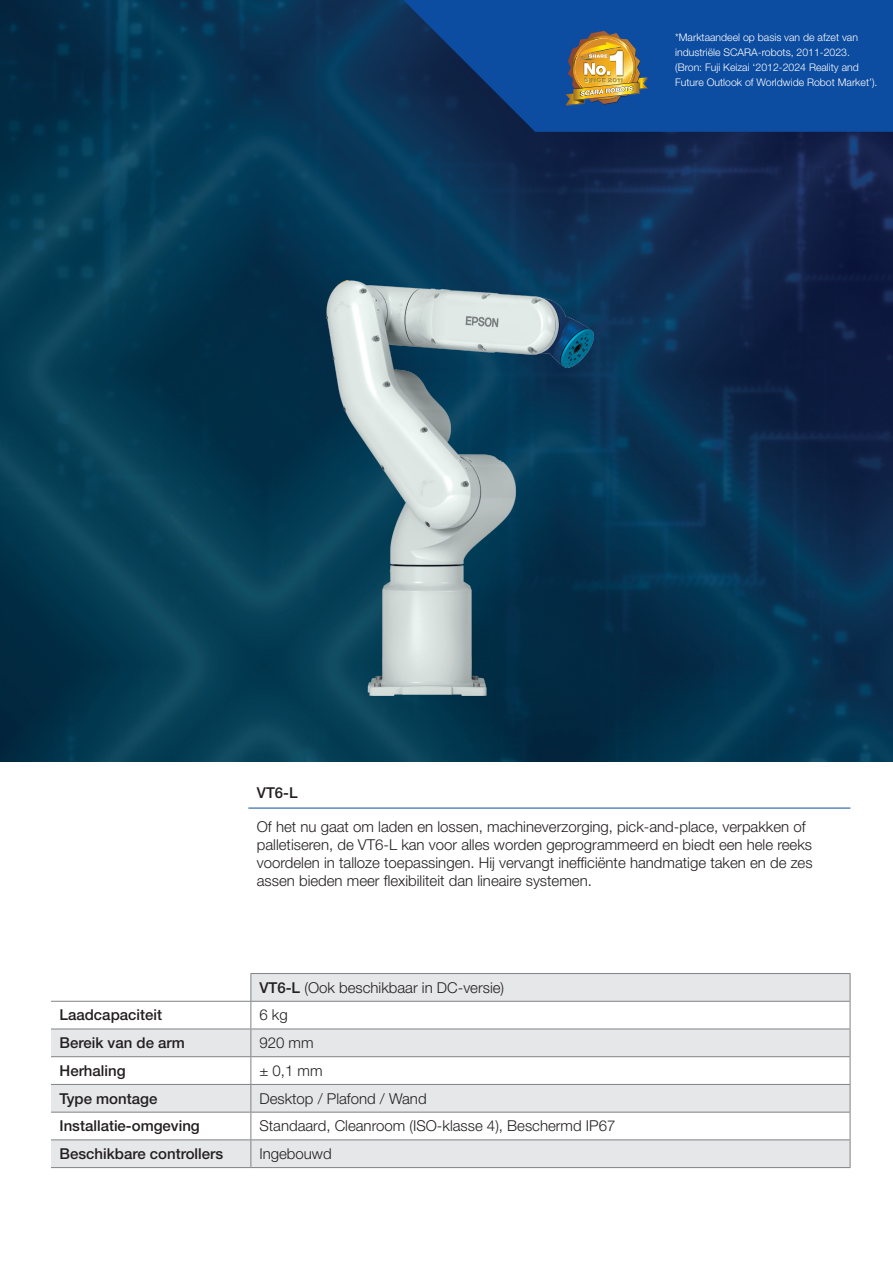
<style>
.page{position:relative;width:893px;height:1263px;background:#fff}
.page>*{position:absolute;margin:0;border:0;box-sizing:border-box;transform-origin:0 0}
.Brochure_Small_Sub_Heading{font:300 15px/18px "Helvetica Neue LT Pro";color:#231f20}
.Brochure_Small_Sub_Heading-2{font:500 15px "Helvetica Neue LT Pro";color:#231f20}
.t1{font:300 10.5px/15px "Helvetica Neue LT Pro";color:#fff}
.s1{font-weight:500}
</style>
<div class="page">
<img style="left:0;top:0;width:893px;height:761px">
<svg style="left:403px;top:0;width:490px;height:132px;background:#0d4793"></svg>
<svg style="left:51px;top:974px;width:799px;height:54px"></svg>
<svg style="left:51px;top:1029px;width:799px;height:138px;fill:#e6e7e9"></svg>
<hr style="left:250px;top:973px;width:600px;height:1px;background:#808285">
<hr style="left:251px;top:1001px;width:599px;height:1px;background:#808285">
<hr style="left:251px;top:1028px;width:599px;height:1px;background:#808285">
<hr style="left:251px;top:1056px;width:599px;height:1px;background:#808285">
<hr style="left:251px;top:1084px;width:599px;height:1px;background:#808285">
<hr style="left:251px;top:1112px;width:599px;height:1px;background:#808285">
<hr style="left:251px;top:1139px;width:599px;height:1px;background:#808285">
<hr style="left:251px;top:1167px;width:599px;height:1px;background:#808285">
<hr style="left:51px;top:1001px;width:200px;height:1px;background:#808285">
<hr style="left:51px;top:1028px;width:200px;height:1px;background:#808285">
<hr style="left:51px;top:1056px;width:200px;height:1px;background:#808285">
<hr style="left:51px;top:1084px;width:200px;height:1px;background:#808285">
<hr style="left:51px;top:1112px;width:200px;height:1px;background:#808285">
<hr style="left:51px;top:1139px;width:200px;height:1px;background:#808285">
<hr style="left:51px;top:1167px;width:200px;height:1px;background:#808285">
<svg style="left:850px;top:974px;width:1px;height:193px"></svg>
<svg style="left:250px;top:974px;width:1px;height:193px"></svg>
<hr style="left:248px;top:808px;width:602px;height:1px;background:#0d4da1">
<img style="left:566px;top:31px;width:82px;height:75px">
<img style="left:326px;top:280px;width:272px;height:415px">
<p class="t1" style="left:675px;top:29px;width:184px">*Marktaandeel op basis van de afzet van industriële SCARA-robots, 2011-2023.</p>
<p class="t1" style="left:675px;top:59px;width:204px">(Bron: Fuji Keizai ‘2012-2024 Reality and<br>Future Outlook of Worldwide Robot Market’).</p>
<p class="Brochure_Small_Sub_Heading-2" style="left:257px;top:784px;width:42px">VT6-L</p>
<p class="Brochure_Small_Sub_Heading" style="left:257px;top:817px;width:557px">Of het nu gaat om laden en lossen, machineverzorging, pick-and-place, verpakken of palletiseren, de VT6-L kan voor alles worden geprogrammeerd en biedt een hele reeks voordelen in talloze toepassingen. Hij vervangt inefficiënte handmatige taken en de zes assen bieden meer flexibiliteit dan lineaire systemen.</p>
<p class="Brochure_Small_Sub_Heading" style="left:259px;top:978px;width:246px"><span class="s1">VT6-L</span> (Ook beschikbaar in DC-versie)</p>
<p class="Brochure_Small_Sub_Heading-2" style="left:60px;top:1006px;width:104px">Laadcapaciteit</p>
<p class="Brochure_Small_Sub_Heading" style="left:259px;top:1006px;width:30px">6 kg</p>
<p class="Brochure_Small_Sub_Heading-2" style="left:60px;top:1034px;width:127px">Bereik van de arm</p>
<p class="Brochure_Small_Sub_Heading" style="left:259px;top:1033px;width:56px">920 mm</p>
<p class="Brochure_Small_Sub_Heading-2" style="left:60px;top:1061px;width:68px">Herhaling</p>
<p class="Brochure_Small_Sub_Heading" style="left:259px;top:1061px;width:65px">± 0,1 mm</p>
<p class="Brochure_Small_Sub_Heading-2" style="left:60px;top:1089px;width:99px">Type montage</p>
<p class="Brochure_Small_Sub_Heading" style="left:259px;top:1089px;width:169px">Desktop / Plafond / Wand</p>
<p class="Brochure_Small_Sub_Heading-2" style="left:60px;top:1117px;width:142px">Installatie-omgeving</p>
<p class="Brochure_Small_Sub_Heading" style="left:259px;top:1117px;width:357px">Standaard, Cleanroom (ISO-klasse 4), Beschermd IP67</p>
<p class="Brochure_Small_Sub_Heading-2" style="left:60px;top:1145px;width:165px">Beschikbare controllers</p>
<p class="Brochure_Small_Sub_Heading" style="left:259px;top:1144px;width:74px">Ingebouwd</p>
</div>
